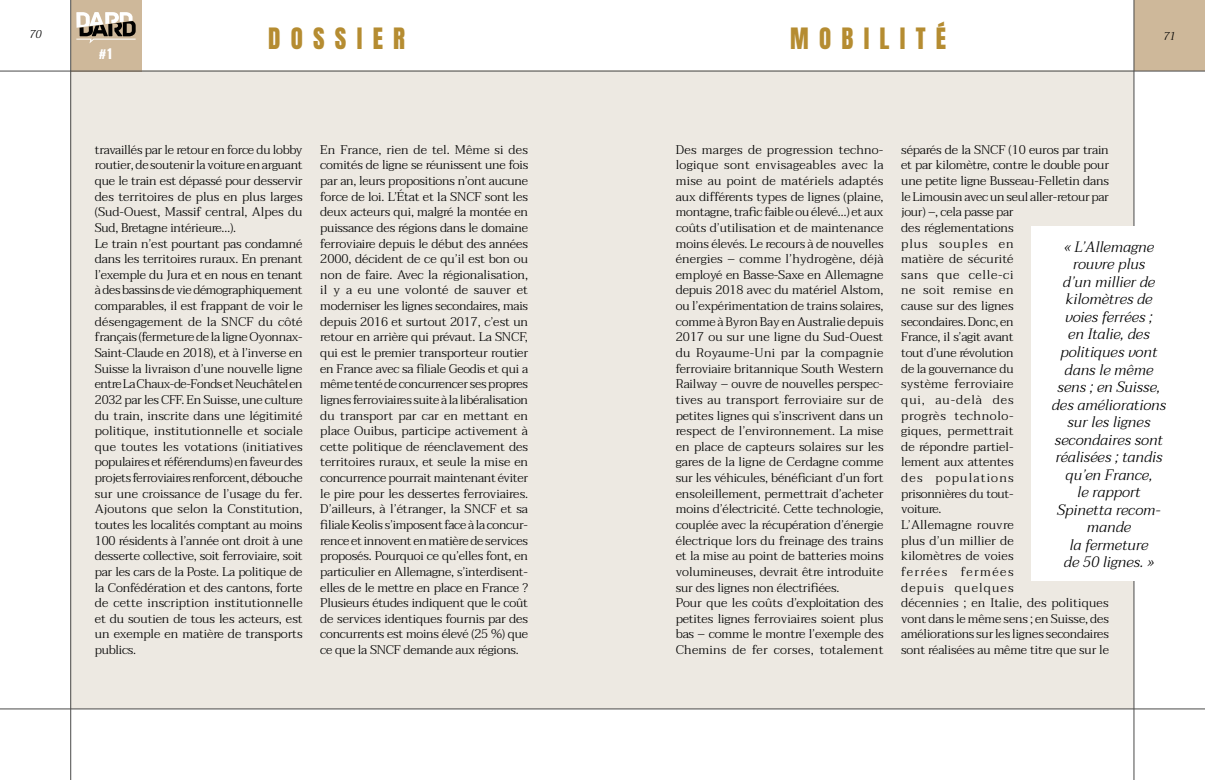
<style>
.page{position:relative;width:1205px;height:780px;background:#fff}
.page>*{position:absolute;margin:0;border:0;box-sizing:border-box;transform-origin:0 0}
.t1{font:25px "Anton";letter-spacing:.41em;color:#b58c31}
.t2{font:italic 300 15px/17.5px "Taviraj";color:#000;text-align:center}
.t3{font:300 12.5px/15.6px "Taviraj";letter-spacing:-.01em;color:#000}
.t4{font:12.5px "Anton";color:#fff}
.t5{font:italic 300 11.25px "Taviraj";color:#000}
</style>
<div class="page">
<div style="left:71px;top:71px;width:1063px;height:638px;background:#ede9e2"></div>
<div style="left:71px;top:0;width:70px;height:71px;background:#ceb89a"></div>
<div style="left:1134px;top:0;width:71px;height:71px;background:#ceb89a"></div>
<hr style="left:0;top:71px;width:1205px;height:1px;background:#4a4a49">
<hr style="left:0;top:708px;width:1205px;height:1px;background:#4a4a49">
<hr style="left:1133px;top:0;width:1px;height:780px;background:#4a4a49">
<hr style="left:70px;top:0;width:1px;height:780px;background:#4a4a49">
<svg style="left:76px;top:12px;width:60px;height:31px"></svg>
<div style="left:1031px;top:227px;width:155px;height:354px;background:#fff"></div>
<h1 class="t1" style="left:268px;top:20px;width:138px">DOSSIER</h1>
<h1 class="t1" style="left:790px;top:20px;width:157px">MOBILITÉ</h1>
<p class="t5" style="left:29px;top:28px;width:14px">70</p>
<p class="t5" style="left:1163px;top:29px;width:14px">71</p>
<p class="t4" style="left:99px;top:45px;width:14px">#1</p>
<p class="t3" style="left:95px;top:142px;width:209px">travaillés par le retour en force du lobby routier, de soutenir la voiture en arguant que le train est dépassé pour desservir des territoires de plus en plus larges (Sud-Ouest, Massif central, Alpes du Sud, Bretagne intérieure…).<br>Le train n’est pourtant pas condamné dans les territoires ruraux. En prenant l’exemple du Jura et en nous en tenant à des bassins de vie démographiquement comparables, il est frappant de voir le désengagement de la SNCF du côté français (fermeture de la ligne Oyonnax-Saint-Claude en 2018), et à l’inverse en Suisse la livraison d’une nouvelle ligne entre La Chaux-de-Fonds et Neuchâtel en 2032 par les CFF. En Suisse, une culture du train, inscrite dans une légitimité politique, institutionnelle et sociale que toutes les votations (initiatives populaires et référendums) en faveur des projets ferroviaires renforcent, débouche sur une croissance de l’usage du fer.<br>Ajoutons que selon la Constitution, toutes les localités comptant au moins 100 résidents à l’année ont droit à une desserte collective, soit ferroviaire, soit par les cars de la Poste. La politique de la Confédération et des cantons, forte de cette inscription institutionnelle et du soutien de tous les acteurs, est un exemple en matière de transports publics.</p>
<p class="t3" style="left:320px;top:142px;width:209px;text-align:justify">En France, rien de tel. Même si des comités de ligne se réunissent une fois par an, leurs propositions n’ont aucune force de loi. L’État et la SNCF sont les deux acteurs qui, malgré la montée en puissance des régions dans le domaine ferroviaire depuis le début des années 2000, décident de ce qu’il est bon ou non de faire. Avec la régionalisation, il y a eu une volonté de sauver et moderniser les lignes secondaires, mais depuis 2016 et surtout 2017, c’est un retour en arrière qui prévaut. La SNCF, qui est le premier transporteur routier en France avec sa filiale Geodis et qui a même tenté de concurrencer ses propres lignes ferroviaires suite à la libéralisation du transport par car en mettant en place Ouibus, participe activement à cette politique de réenclavement des territoires ruraux, et seule la mise en concurrence pourrait maintenant éviter le pire pour les dessertes ferroviaires.<br>D’ailleurs, à l’étranger, la SNCF et sa filiale Keolis s’imposent face à la concur&shy;rence et innovent en matière de services proposés. Pourquoi ce qu’elles font, en particulier en Allemagne, s’interdisent&shy;elles de le mettre en place en France ?<br>Plusieurs études indiquent que le coût de services identiques fournis par des concurrents est moins élevé (25 %) que ce que la SNCF demande aux régions.</p>
<p class="t3" style="left:676px;top:142px;width:209px">Des marges de progression techno&shy;logique sont envisageables avec la mise au point de matériels adaptés aux différents types de lignes (plaine, montagne, trafic faible ou élevé…) et aux coûts d’utilisation et de maintenance moins élevés. Le recours à de nouvelles énergies – comme l’hydrogène, déjà employé en Basse-Saxe en Allemagne depuis 2018 avec du matériel Alstom, ou l’expérimentation de trains solaires, comme à Byron Bay en Australie depuis 2017 ou sur une ligne du Sud-Ouest du Royaume-Uni par la compagnie ferroviaire britannique South Western Railway – ouvre de nouvelles perspec&shy;tives au transport ferroviaire sur de petites lignes qui s’inscrivent dans un respect de l’environnement. La mise en place de capteurs solaires sur les gares de la ligne de Cerdagne comme sur les véhicules, bénéficiant d’un fort ensoleillement, permettrait d’acheter moins d’électricité. Cette technologie, couplée avec la récupération d’énergie électrique lors du freinage des trains et la mise au point de batteries moins volumineuses, devrait être introduite sur des lignes non électrifiées.<br>Pour que les coûts d’exploitation des petites lignes ferroviaires soient plus bas – comme le montre l’exemple des Chemins de fer corses, totalement</p>
<p class="t3" style="left:901px;top:142px;width:209px">séparés de la SNCF (10 euros par train et par kilomètre, contre le double pour une petite ligne Busseau-Felletin dans le Limousin avec un seul aller-retour par jour) –, cela passe par<br>des réglementations<br>plus souples en<br>matière de sécurité<br>sans que celle-ci<br>ne soit remise en<br>cause sur des lignes<br>secondaires. Donc, en<br>France, il s’agit avant<br>tout d’une révolution<br>de la gouvernance du<br>système ferroviaire<br>qui, au-delà des<br>progrès technolo-<br>giques, permettrait<br>de répondre partiel-<br>lement aux attentes<br>des populations<br>prisonnières du tout-<br>voiture.<br>L’Allemagne rouvre<br>plus d’un millier de<br>kilomètres de voies<br>ferrées fermées<br>depuis quelques<br>décennies ; en Italie, des politiques vont dans le même sens ; en Suisse, des améliorations sur les lignes secondaires sont réalisées au même titre que sur le</p>
<p class="t2" style="left:1052px;top:238px;width:116px">« L’Allemagne rouvre plus<br>d’un millier de kilomètres de voies ferrées ;<br>en Italie, des politiques vont dans le même sens ; en Suisse, des améliorations sur les lignes secondaires sont réalisées ; tandis qu’en France,<br>le rapport<br>Spinetta recom&shy;mande<br>la fermeture<br>de 50 lignes. »</p>
</div>
